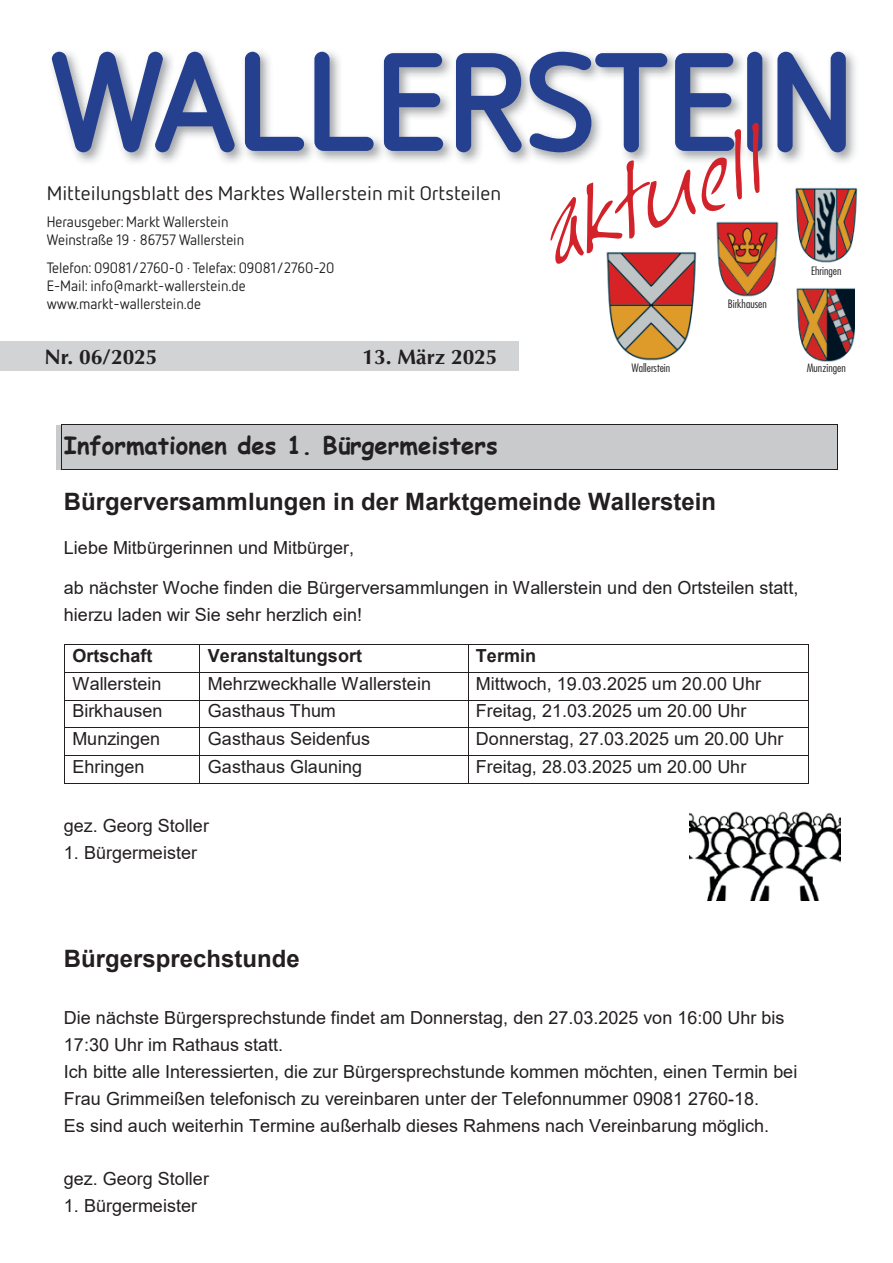
<style>
.page{position:relative;width:893px;height:1263px;background:#fff}
.page>*{position:absolute;margin:0;border:0;box-sizing:border-box;transform-origin:0 0}
.t1{font:700 139.5px "Netto OT";letter-spacing:-.01em;color:#25408f}
.t2{font:italic 75px "Jayne Print YOFF";color:#d2232a}
.t3{font:700 24px "Arial";color:#231f20}
.t4{font:700 24px "Comic Sans MS";color:#231f20}
.t5{font:700 21px "Optima";color:#231f20}
.t6{font:19.5px "Netto OT";color:#231f20;scale:1.1 1}
.t7{font:18px/26.8px "Arial";color:#231f20}
.t8{font:700 18px "Arial";color:#231f20}
.t9{font:15px/18px "Netto OT";color:#231f20}
.t10{font:300 condensed 11.25px "Futura LT";color:#231f20;scale:1.1 1}
</style>
<div class="page">
<img style="left:689px;top:811px;width:151px;height:90px">
<div style="left:56px;top:425px;width:782px;height:45px;background:#c8cacc"></div>
<hr style="left:62px;top:425px;width:776px;height:1px;background:#231f20">
<hr style="left:62px;top:470px;width:776px;height:1px;background:#231f20">
<hr style="left:61px;top:425px;width:1px;height:45px;background:#231f20">
<hr style="left:838px;top:425px;width:1px;height:45px;background:#231f20">
<hr style="left:65px;top:644px;width:135px;height:1px;background:#231f20">
<hr style="left:200px;top:644px;width:268px;height:1px;background:#231f20">
<hr style="left:468px;top:644px;width:340px;height:1px;background:#231f20">
<hr style="left:65px;top:672px;width:135px;height:1px;background:#231f20">
<hr style="left:200px;top:672px;width:268px;height:1px;background:#231f20">
<hr style="left:468px;top:672px;width:340px;height:1px;background:#231f20">
<hr style="left:65px;top:700px;width:135px;height:1px;background:#231f20">
<hr style="left:200px;top:700px;width:268px;height:1px;background:#231f20">
<hr style="left:468px;top:700px;width:340px;height:1px;background:#231f20">
<hr style="left:65px;top:727px;width:135px;height:1px;background:#231f20">
<hr style="left:200px;top:727px;width:268px;height:1px;background:#231f20">
<hr style="left:468px;top:727px;width:340px;height:1px;background:#231f20">
<hr style="left:65px;top:755px;width:135px;height:1px;background:#231f20">
<hr style="left:200px;top:755px;width:268px;height:1px;background:#231f20">
<hr style="left:468px;top:755px;width:340px;height:1px;background:#231f20">
<svg style="left:64px;top:644px;width:1px;height:140px"></svg>
<hr style="left:65px;top:783px;width:135px;height:1px;background:#231f20">
<hr style="left:200px;top:783px;width:268px;height:1px;background:#231f20">
<svg style="left:468px;top:645px;width:1px;height:138px"></svg>
<hr style="left:468px;top:783px;width:340px;height:1px;background:#231f20">
<svg style="left:808px;top:644px;width:1px;height:140px"></svg>
<div style="left:0;top:341px;width:519px;height:30px;background:#d1d3d4"></div>
<img style="left:52px;top:51px;width:804px;height:112px">
<img style="left:606px;top:252px;width:91px;height:109px">
<img style="left:716px;top:221px;width:62px;height:76px">
<img style="left:796px;top:288px;width:59px;height:73px">
<img style="left:795px;top:187px;width:63px;height:76px">
<h1 class="t1" style="left:50px;top:14px;width:807px">WALLERSTEIN</h1>
<h2 class="t2" style="left:528px;top:200px;width:230px;rotate:-20deg">aktuell</h2>
<p class="t6" style="left:47px;top:181px;width:414px">Mitteilungsblatt des Marktes Wallerstein mit Ortsteilen</p>
<p class="t9" style="left:47px;top:213px;width:199px">Herausgeber: Markt Wallerstein<br>Weinstraße 19 · 86757 Wallerstein</p>
<p class="t9" style="left:47px;top:259px;width:289px">Telefon: 09081/2760-0 · Telefax: 09081/2760-20<br>E-Mail: info@markt-wallerstein.de www.markt-wallerstein.de</p>
<p class="t10" style="left:811px;top:264px;width:29px">Ehringen</p>
<p class="t10" style="left:728px;top:297px;width:37px">Birkhausen</p>
<p class="t5" style="left:45px;top:344px;width:114px">Nr. 06/2025</p>
<p class="t5" style="left:363px;top:344px;width:136px">13. März 2025</p>
<p class="t10" style="left:631px;top:361px;width:37px">Wallerstein</p>
<p class="t10" style="left:807px;top:361px;width:37px">Munzingen</p>
<h3 class="t4" style="left:64px;top:428px;width:435px">Informationen des 1. Bürgermeisters</h3>
<h3 class="t3" style="left:64px;top:484px;width:654px">Bürgerversammlungen in der Marktgemeinde Wallerstein</h3>
<p class="t7" style="left:64px;top:534px;width:292px">Liebe Mitbürgerinnen und Mitbürger,</p>
<p class="t7" style="left:64px;top:574px;width:736px">ab nächster Woche finden die Bürgerversammlungen in Wallerstein und den Ortsteilen statt, hierzu laden wir Sie sehr herzlich ein!</p>
<p class="t8" style="left:72px;top:643px;width:82px">Ortschaft</p>
<p class="t8" style="left:208px;top:643px;width:156px">Veranstaltungsort</p>
<p class="t8" style="left:476px;top:643px;width:62px">Termin</p>
<p class="t7" style="left:72px;top:670px;width:91px">Wallerstein</p>
<p class="t7" style="left:208px;top:670px;width:225px">Mehrzweckhalle Wallerstein</p>
<p class="t7" style="left:476px;top:670px;width:287px">Mittwoch, 19.03.2025 um 20.00 Uhr</p>
<p class="t7" style="left:72px;top:697px;width:92px">Birkhausen</p>
<p class="t7" style="left:208px;top:697px;width:130px">Gasthaus Thum</p>
<p class="t7" style="left:476px;top:697px;width:272px">Freitag, 21.03.2025 um 20.00 Uhr</p>
<p class="t7" style="left:72px;top:725px;width:89px">Munzingen</p>
<p class="t7" style="left:208px;top:725px;width:164px">Gasthaus Seidenfus</p>
<p class="t7" style="left:476px;top:725px;width:309px">Donnerstag, 27.03.2025 um 20.00 Uhr</p>
<p class="t7" style="left:72px;top:753px;width:74px">Ehringen</p>
<p class="t7" style="left:208px;top:753px;width:156px">Gasthaus Glauning</p>
<p class="t7" style="left:476px;top:753px;width:272px">Freitag, 28.03.2025 um 20.00 Uhr</p>
<p class="t7" style="left:64px;top:812px;width:147px">gez. Georg Stoller</p>
<p class="t7" style="left:64px;top:839px;width:135px">1. Bürgermeister</p>
<h3 class="t3" style="left:64px;top:941px;width:237px">Bürgersprechstunde</h3>
<p class="t7" style="left:64px;top:1004px;width:735px">Die nächste Bürgersprechstunde findet am Donnerstag, den 27.03.2025 von 16:00 Uhr bis 17:30 Uhr im Rathaus statt.<br>Ich bitte alle Interessierten, die zur Bürgersprechstunde kommen möchten, einen Termin bei Frau Grimmeißen telefonisch zu vereinbaren unter der Telefonnummer 09081 2760-18.<br>Es sind auch weiterhin Termine außerhalb dieses Rahmens nach Vereinbarung möglich.</p>
<p class="t7" style="left:64px;top:1165px;width:147px">gez. Georg Stoller</p>
<p class="t7" style="left:64px;top:1192px;width:135px">1. Bürgermeister</p>
</div>
